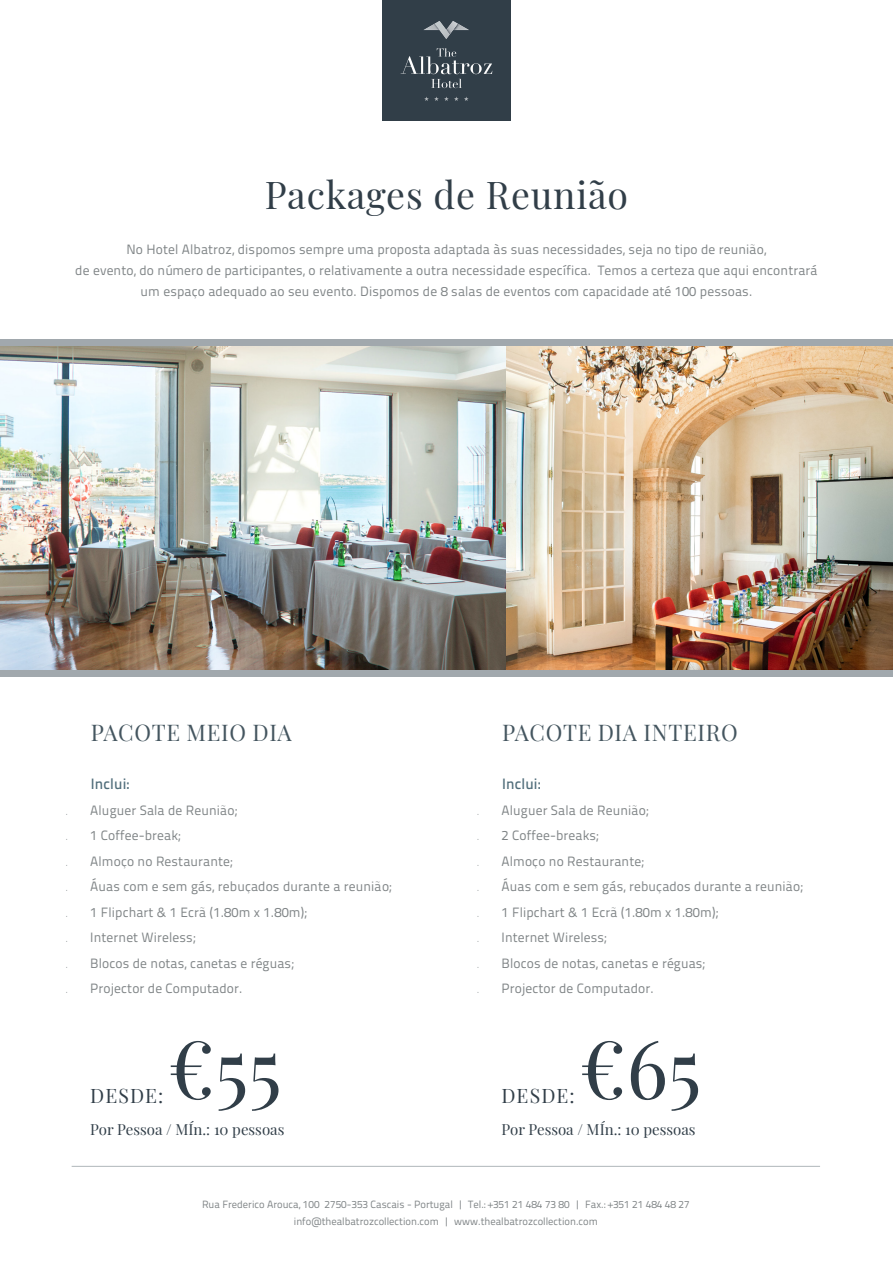
<style>
.page{position:relative;width:893px;height:1263px;background:#fff}
.page>*{position:absolute;margin:0;border:0;box-sizing:border-box;transform-origin:0 0}
.t1{font:80.4px "Playfair Display";color:#313e48}
.t2{font:37.5px "Playfair Display";letter-spacing:.02em;color:#313e48}
.t3{font:22.5px "Playfair Display";letter-spacing:.03em;color:#44555f}
.t4{font:19.5px "Playfair Display";letter-spacing:.055em;color:#313e48}
.t5{font:15px "Playfair Display";color:#313e48}
.t6{font:15px "Titillium Text 14 L 600 wt";letter-spacing:.01em;color:#506d7a}
.t7{font:13.5px/21px "Titillium Text 14 L 400 wt";letter-spacing:.01em;color:#7f8486;text-align:center}
.t8{font:10.5px "Titillium Text 14 L 400 wt";color:#7f8486}
</style>
<div class="page">
<img style="left:0;top:345px;width:506px;height:325px">
<img style="left:506px;top:345px;width:387px;height:325px">
<div style="left:382px;top:0;width:128px;height:120px;background:#313e48"></div>
<svg style="left:424px;top:97px;width:45px;height:4px"></svg>
<svg style="left:423px;top:21px;width:46px;height:18px"></svg>
<svg style="left:401px;top:48px;width:91px;height:40px"></svg>
<hr style="left:72px;top:1166px;width:748px;height:1px;background:#b0b7ba">
<div style="left:0;top:670px;width:893px;height:6px;background:#a1a8ad"></div>
<div style="left:0;top:339px;width:893px;height:6px;background:#a1a8ad"></div>
<p class="t2" style="left:265px;top:166px;width:365px">Packages de Reunião</p>
<p class="t7" style="left:126px;top:238px;width:641px">No Hotel Albatroz, dispomos sempre uma proposta adaptada às suas necessidades, seja no tipo de reunião,</p>
<p class="t7" style="left:75px;top:259px;width:744px">de evento, do número de participantes, o relativamente a outra necessidade específica. Temos a certeza que aqui encontrará um espaço adequado ao seu evento. Dispomos de 8 salas de eventos com capacidade até 100 pessoas.</p>
<p class="t3" style="left:91px;top:715px;width:203px">PACOTE MEIO DIA</p>
<p class="t6" style="left:91px;top:775px;width:40px">Inclui:</p>
<p class="t7" style="left:63px;top:799px;width:176px">• Aluguer Sala de Reunião;</p>
<p class="t7" style="left:63px;top:825px;width:119px">• 1 Coffee-break;</p>
<p class="t7" style="left:63px;top:850px;width:171px">• Almoço no Restaurante;</p>
<p class="t7" style="left:63px;top:876px;width:330px">• Áuas com e sem gás, rebuçados durante a reunião;</p>
<p class="t7" style="left:63px;top:901px;width:245px">• 1 Flipchart &amp; 1 Ecrã (1.80m x 1.80m);</p>
<p class="t7" style="left:63px;top:927px;width:134px">• Internet Wireless;</p>
<p class="t7" style="left:63px;top:952px;width:232px">• Blocos de notas, canetas e réguas;</p>
<p class="t7" style="left:63px;top:978px;width:181px">• Projector de Computador.</p>
<p class="t1" style="left:168px;top:1006px;width:115px">€55</p>
<p class="t4" style="left:90px;top:1080px;width:75px">DESDE:</p>
<p class="t5" style="left:90px;top:1117px;width:196px">Por Pessoa / MÍn.: 10 pessoas</p>
<p class="t3" style="left:502px;top:715px;width:237px">PACOTE DIA INTEIRO</p>
<p class="t6" style="left:502px;top:775px;width:40px">Inclui:</p>
<p class="t7" style="left:475px;top:799px;width:176px">• Aluguer Sala de Reunião;</p>
<p class="t7" style="left:475px;top:825px;width:126px">• 2 Coffee-breaks;</p>
<p class="t7" style="left:475px;top:850px;width:171px">• Almoço no Restaurante;</p>
<p class="t7" style="left:475px;top:876px;width:330px">• Áuas com e sem gás, rebuçados durante a reunião;</p>
<p class="t7" style="left:475px;top:901px;width:245px">• 1 Flipchart &amp; 1 Ecrã (1.80m x 1.80m);</p>
<p class="t7" style="left:475px;top:927px;width:134px">• Internet Wireless;</p>
<p class="t7" style="left:475px;top:952px;width:232px">• Blocos de notas, canetas e réguas;</p>
<p class="t7" style="left:475px;top:978px;width:181px">• Projector de Computador.</p>
<p class="t1" style="left:579px;top:1006px;width:123px">€65</p>
<p class="t4" style="left:502px;top:1080px;width:75px">DESDE:</p>
<p class="t5" style="left:502px;top:1117px;width:196px">Por Pessoa / MÍn.: 10 pessoas</p>
<p class="t8" style="left:202px;top:1198px;width:489px">Rua Frederico Arouca, 100 2750-353 Cascais - Portugal | Tel.: +351 21 484 73 80 | Fax.: +351 21 484 48 27</p>
<p class="t8" style="left:294px;top:1215px;width:305px">info@thealbatrozcollection.com | www.thealbatrozcollection.com</p>
</div>
